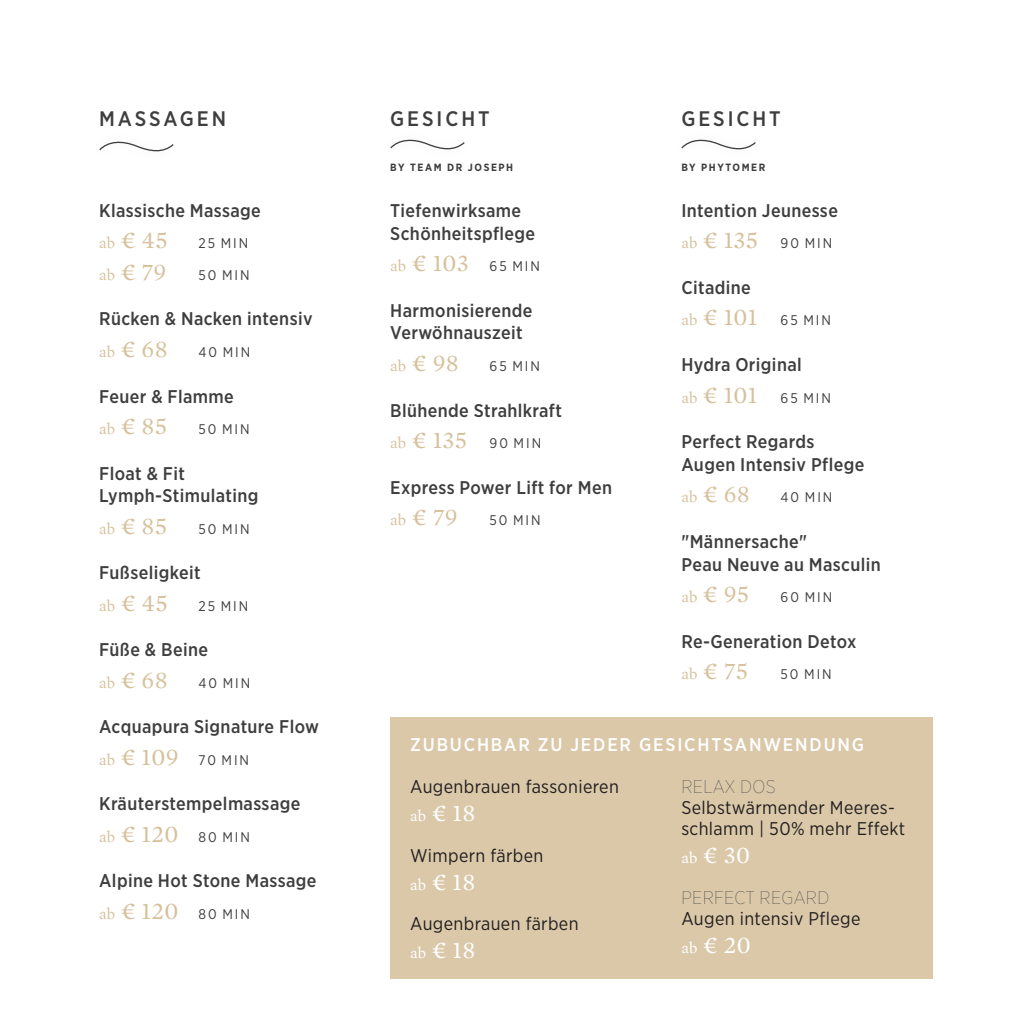
<style>
.page{position:relative;width:1032px;height:1032px;background:#fff}
.page>*{position:absolute;margin:0;border:0;box-sizing:border-box;transform-origin:0 0}
.t1{font:24.5px "Mercury Text G1";letter-spacing:.01em;color:#d6c19c}
.t2{font:24.5px "Mercury Text G1";letter-spacing:.01em;color:#fff}
.t3{font:500 21px "Gotham Narrow";letter-spacing:.14em;color:#3e3e3f}
.t4{font:500 18.38px/22.8px "Gotham Narrow";letter-spacing:.02em;color:#3e3e3f}
.t5{font:18.38px/21px "Gotham Narrow";letter-spacing:.02em;color:#231f20}
.t6{font:500 18.38px "Gotham Narrow";letter-spacing:.1em;color:#fff}
.t7{font:100 18.38px "Gotham Narrow";letter-spacing:.02em;color:#3e3e3f}
.t8{font:14px "Gotham Narrow";letter-spacing:.14em;color:#3e3e3f}
.t9{font:700 10.5px "Gotham Narrow";letter-spacing:.15em;color:#3e3e3f}
.s1{font-family:"Mercury Text G1";font-size:15.75px;color:#d6c19c}
.s2{font-family:"Mercury Text G1";font-size:24.5px;color:#d6c19c}
.s3{font-size:15.75px}
</style>
<div class="page">
<div style="left:390px;top:717px;width:543px;height:261px;background:#dac8a9"></div>
<svg style="left:99px;top:141px;width:75px;height:11px"></svg>
<svg style="left:390px;top:139px;width:75px;height:11px"></svg>
<svg style="left:681px;top:139px;width:75px;height:11px"></svg>
<p class="t3" style="left:99px;top:105px;width:128px">MASSAGEN</p>
<p class="t4" style="left:99px;top:199px;width:163px">Klassische Massage</p>
<p class="t8" style="left:99px;top:235px;width:151px"><span class="s1">ab</span> <span class="s2">€ 45</span> 25 MIN</p>
<h1 class="t1" style="left:99px;top:254px;width:69px"><span class="s3">ab</span> € 79</h1>
<p class="t8" style="left:198px;top:266px;width:53px">50 MIN</p>
<p class="t4" style="left:99px;top:307px;width:215px">Rücken &amp; Nacken intensiv</p>
<h1 class="t1" style="left:99px;top:331px;width:70px"><span class="s3">ab</span> € 68</h1>
<p class="t8" style="left:198px;top:343px;width:53px">40 MIN</p>
<p class="t4" style="left:99px;top:384px;width:136px">Feuer &amp; Flamme</p>
<h1 class="t1" style="left:99px;top:408px;width:69px"><span class="s3">ab</span> € 85</h1>
<p class="t8" style="left:198px;top:420px;width:53px">50 MIN</p>
<p class="t4" style="left:99px;top:461px;width:161px">Float &amp; Fit<br>Lymph-Stimulating</p>
<h1 class="t1" style="left:99px;top:508px;width:69px"><span class="s3">ab</span> € 85</h1>
<p class="t8" style="left:198px;top:520px;width:53px">50 MIN</p>
<p class="t4" style="left:99px;top:561px;width:103px">Fußseligkeit</p>
<p class="t8" style="left:99px;top:597px;width:151px"><span class="s1">ab</span> <span class="s2">€ 45</span> 25 MIN</p>
<p class="t4" style="left:99px;top:638px;width:110px">Füße &amp; Beine</p>
<h1 class="t1" style="left:99px;top:662px;width:70px"><span class="s3">ab</span> € 68</h1>
<p class="t8" style="left:198px;top:674px;width:53px">40 MIN</p>
<p class="t4" style="left:99px;top:715px;width:221px">Acquapura Signature Flow</p>
<p class="t8" style="left:99px;top:751px;width:151px"><span class="s1">ab</span> <span class="s2">€ 109</span> 70 MIN</p>
<p class="t4" style="left:99px;top:792px;width:203px">Kräuterstempelmassage</p>
<p class="t8" style="left:99px;top:828px;width:152px"><span class="s1">ab</span> <span class="s2">€ 120</span> 80 MIN</p>
<p class="t4" style="left:99px;top:869px;width:219px">Alpine Hot Stone Massage</p>
<p class="t8" style="left:99px;top:905px;width:152px"><span class="s1">ab</span> <span class="s2">€ 120</span> 80 MIN</p>
<p class="t3" style="left:390px;top:105px;width:101px">GESICHT</p>
<p class="t9" style="left:390px;top:161px;width:124px">BY TEAM DR JOSEPH</p>
<p class="t4" style="left:390px;top:199px;width:146px">Tiefenwirksame<br>Schönheitspflege</p>
<p class="t8" style="left:390px;top:258px;width:151px"><span class="s1">ab</span> <span class="s2">€ 103</span> 65 MIN</p>
<p class="t4" style="left:390px;top:299px;width:144px">Harmonisierende<br>Verwöhnauszeit</p>
<h1 class="t1" style="left:390px;top:345px;width:70px"><span class="s3">ab</span> € 98</h1>
<p class="t8" style="left:489px;top:357px;width:52px">65 MIN</p>
<p class="t4" style="left:390px;top:398px;width:173px">Blühende Strahlkraft</p>
<p class="t8" style="left:390px;top:434px;width:152px"><span class="s1">ab</span> <span class="s2">€ 135</span> 90 MIN</p>
<p class="t4" style="left:390px;top:475px;width:223px">Express Power Lift for Men</p>
<h1 class="t1" style="left:390px;top:499px;width:69px"><span class="s3">ab</span> € 79</h1>
<p class="t8" style="left:489px;top:511px;width:53px">50 MIN</p>
<p class="t3" style="left:681px;top:105px;width:101px">GESICHT</p>
<p class="t9" style="left:681px;top:161px;width:85px">BY PHYTOMER</p>
<p class="t4" style="left:681px;top:199px;width:158px">Intention Jeunesse</p>
<p class="t8" style="left:681px;top:235px;width:152px"><span class="s1">ab</span> <span class="s2">€ 135</span> 90 MIN</p>
<p class="t4" style="left:681px;top:276px;width:71px">Citadine</p>
<p class="t8" style="left:681px;top:312px;width:151px"><span class="s1">ab</span> <span class="s2">€ 101</span> 65 MIN</p>
<p class="t4" style="left:681px;top:353px;width:122px">Hydra Original</p>
<p class="t8" style="left:681px;top:389px;width:151px"><span class="s1">ab</span> <span class="s2">€ 101</span> 65 MIN</p>
<p class="t4" style="left:681px;top:430px;width:184px">Perfect Regards<br>Augen Intensiv Pflege</p>
<h1 class="t1" style="left:681px;top:476px;width:70px"><span class="s3">ab</span> € 68</h1>
<p class="t8" style="left:780px;top:489px;width:53px">40 MIN</p>
<p class="t4" style="left:681px;top:530px;width:201px">"Männersache"<br>Peau Neuve au Masculin</p>
<h1 class="t1" style="left:681px;top:576px;width:69px"><span class="s3">ab</span> € 95</h1>
<p class="t8" style="left:780px;top:588px;width:53px">60 MIN</p>
<p class="t4" style="left:681px;top:629px;width:177px">Re-Generation Detox</p>
<h1 class="t1" style="left:681px;top:653px;width:68px"><span class="s3">ab</span> € 75</h1>
<p class="t8" style="left:780px;top:665px;width:53px">50 MIN</p>
<p class="t6" style="left:410px;top:733px;width:456px">ZUBUCHBAR ZU JEDER GESICHTSANWENDUNG</p>
<p class="t5" style="left:410px;top:776px;width:210px">Augenbrauen fassonieren</p>
<h1 class="t2" style="left:410px;top:795px;width:67px"><span class="s3">ab</span> € 18</h1>
<p class="t5" style="left:410px;top:844px;width:135px">Wimpern färben</p>
<h1 class="t2" style="left:410px;top:864px;width:67px"><span class="s3">ab</span> € 18</h1>
<p class="t5" style="left:410px;top:912px;width:170px">Augenbrauen färben</p>
<h1 class="t2" style="left:410px;top:932px;width:67px"><span class="s3">ab</span> € 18</h1>
<p class="t7" style="left:681px;top:776px;width:96px">RELAX DOS</p>
<p class="t5" style="left:681px;top:797px;width:225px">Selbstwärmender Meeres&shy;schlamm | 50% mehr Effekt</p>
<h1 class="t2" style="left:681px;top:837px;width:70px"><span class="s3">ab</span> € 30</h1>
<p class="t7" style="left:681px;top:886px;width:150px">PERFECT REGARD</p>
<p class="t5" style="left:681px;top:907px;width:181px">Augen intensiv Pflege</p>
<h1 class="t2" style="left:681px;top:927px;width:71px"><span class="s3">ab</span> € 20</h1>
</div>
